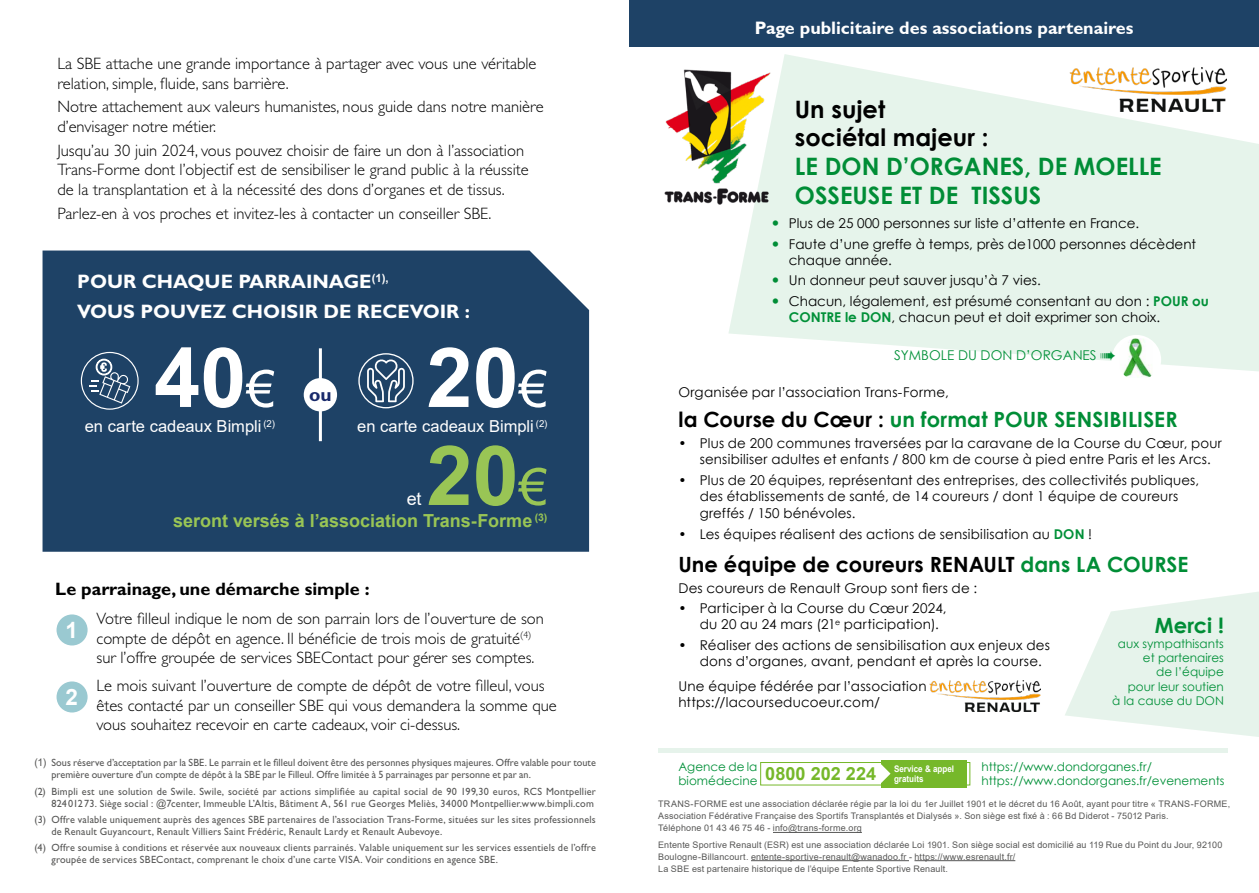
<style>
.page{position:relative;width:1259px;height:893px;background:#fff}
.page>*{position:absolute;margin:0;border:0;box-sizing:border-box;transform-origin:0 0}
.t1{font:700 82.95px "Arial";color:#fff}
.t2{font:700 82.95px "Arial";color:#99c555}
.t3{font:700 24px/28.8px "Century Gothic";color:#008d36}
.t4{font:700 24px/28.8px "Century Gothic";color:#000}
.t5{font:700 22.5px "Arial";color:#fff}
.t6{font:700 21px "Century Gothic";letter-spacing:.005em;color:#008d36}
.t7{font:700 21px "Century Gothic";color:#000}
.t8{font:700 19.5px/29.5px "Gill Sans Std";color:#fff}
.t9{font:700 19.2px "Gill Sans Std";color:#192a6b}
.t10{font:700 18.15px "Arial";color:#76b82a}
.t11{font:18px "Gill San Bol";color:#fff}
.t12{font:700 18px "Arial";color:#99c555}
.t13{font:700 18px "Gill Sans Std";color:#000}
.t14{font:18px "Arial";color:#fff}
.t15{font:300 16.5px/19.5px "Gill Sans Std";color:#000}
.t16{font:16.5px "Arial";color:#fff}
.t17{font:13.5px/16.5px "Century Gothic";letter-spacing:.01em;color:#000}
.t18{font:13.5px "Century Gothic";color:#009038}
.t19{font:12px/14.4px "Century Gothic";color:#009038}
.t20{font:10.5px/12px "Gill Sans Std";letter-spacing:.02em;color:#575756}
.t21{font:10.5px/12px "Gill Sans Std";color:#575756}
.t22{font:9px/12px "Arial";letter-spacing:.02em;color:#575756}
.t23{font:700 9px "Arial";color:#fff;scale:.89 1}
.s1{font-weight:400;font-size:51.3px}
.s2{font-family:"Arial"}
.s3{font-weight:700;color:#009038}
.s4{color:#000}
.s5{color:#008d36}
.s6{font-size:9px;color:#fff}
</style>
<div class="page">
<svg style="left:1065px;top:592px;width:194px;height:145px"></svg>
<svg style="left:729px;top:54px;width:530px;height:317px;fill:#e6f4eb"></svg>
<div style="left:43px;top:251px;width:546px;height:301px;background:#1e4266"></div>
<div style="left:57px;top:614px;width:31px;height:31px;background:#9ac9d1;border-radius:50%"></div>
<div style="left:57px;top:681px;width:31px;height:31px;background:#9ac9d1;border-radius:50%"></div>
<svg style="left:89px;top:358px;width:41px;height:46px;background:#4d6986"></svg>
<div style="left:81px;top:352px;width:58px;height:58px;border:1px solid #fff;border-radius:50%"></div>
<hr style="left:773px;top:832px;width:89px;height:1px;background:#575756">
<hr style="left:751px;top:860px;width:158px;height:1px;background:#575756">
<hr style="left:914px;top:860px;width:101px;height:1px;background:#575756">
<svg style="left:367px;top:359px;width:38px;height:43px;background:#5e7892"></svg>
<div style="left:358px;top:353px;width:55px;height:55px;border:1px solid #fff;border-radius:50%"></div>
<hr style="left:319px;top:348px;width:3px;height:93px;background:#fff">
<img style="left:664px;top:68px;width:108px;height:138px">
<img style="left:1069px;top:67px;width:158px;height:44px">
<img style="left:929px;top:680px;width:112px;height:32px">
<div style="left:1111px;top:335px;width:50px;height:49px;background:#fff;border-radius:50%"></div>
<img style="left:1119px;top:338px;width:33px;height:40px">
<div style="left:658px;top:748px;width:570px;height:5px;background:#e6f3eb"></div>
<div style="left:629px;top:0;width:630px;height:46px;background:#1e4266"></div>
<div style="left:881px;top:760px;width:86px;height:27px;background:#76b82a"></div>
<svg style="left:881px;top:764px;width:9px;height:19px"></svg>
<div style="left:760px;top:762px;width:210px;height:23px;border:1px solid #76b82a"></div>
<div style="left:304px;top:378px;width:33px;height:33px;background:#fff;border-radius:50%"></div>
<svg style="left:773px;top:221px;width:5px;height:5px"></svg>
<svg style="left:773px;top:241px;width:5px;height:6px"></svg>
<svg style="left:773px;top:278px;width:5px;height:5px"></svg>
<svg style="left:773px;top:298px;width:5px;height:6px"></svg>
<p class="t15" style="left:57px;top:54px;width:480px">La SBE attache une grande importance à partager avec vous une véritable relation, simple, fluide, sans barrière.</p>
<p class="t15" style="left:57px;top:97px;width:488px">Notre attachement aux valeurs humanistes, nous guide dans notre manière d’envisager notre métier.</p>
<p class="t15" style="left:57px;top:141px;width:473px">Jusqu’au 30 juin 2024, vous pouvez choisir de faire un don à l’association<br>Trans-Forme dont l’objectif est de sensibiliser le grand public à la réussite de la transplantation et à la nécessité des dons d’organes et de tissus.</p>
<p class="t15" style="left:57px;top:203px;width:435px">Parlez-en à vos proches et invitez-les à contacter un conseiller SBE.</p>
<h3 class="t8" style="left:77px;top:267px;width:394px">POUR CHAQUE PARRAINAGE<sup>(1),<br></sup>VOUS POUVEZ CHOISIR DE RECEVOIR :</h3>
<h1 class="t1" style="left:154px;top:319px;width:122px">40<span class="s1">€</span></h1>
<p class="t16" style="left:85px;top:415px;width:192px">en carte cadeaux Bimpli <sup>(2)</sup></p>
<h1 class="t1" style="left:426px;top:319px;width:122px">20<span class="s1">€</span></h1>
<p class="t16" style="left:357px;top:415px;width:192px">en carte cadeaux Bimpli <sup>(2)</sup></p>
<h3 class="t9" style="left:309px;top:383px;width:24px">ou</h3>
<h1 class="t2" style="left:426px;top:417px;width:122px">20<span class="s1">€</span></h1>
<h3 class="t12" style="left:173px;top:508px;width:376px">seront versés à l’association Trans-Forme <sup>(3)</sup></h3>
<h3 class="t14" style="left:407px;top:486px;width:16px">et</h3>
<h3 class="t13" style="left:55px;top:578px;width:316px">Le parrainage, une démarche simple :</h3>
<h3 class="t5" style="left:65px;top:614px;width:14px">1</h3>
<p class="t15" style="left:96px;top:609px;width:449px">Votre filleul indique le nom de son parrain lors de l’ouverture de son compte de dépôt en agence. Il bénéficie de trois mois de gratuité<sup>(4) </sup>sur l’offre groupée de services SBEContact pour gérer ses comptes.</p>
<h3 class="t5" style="left:65px;top:681px;width:14px">2</h3>
<p class="t15" style="left:96px;top:676px;width:462px">Le mois suivant l’ouverture de compte de dépôt de votre filleul, vous êtes contacté par un conseiller SBE qui vous demandera la somme que vous souhaitez recevoir en carte cadeaux, voir ci-dessus.</p>
<p class="t21" style="left:51px;top:757px;width:546px;text-indent:-17px"><span class="s2">(1)</span> Sous réserve d’acceptation par la SBE. Le parrain et le filleul doivent être des personnes physiques majeures. Offre valable pour toute première ouverture d’un compte de dépôt à la SBE par le Filleul. Offre limitée à 5 parrainages par personne et par an.</p>
<p class="t20" style="left:34px;top:785px;width:563px;text-align:right">(2) Bimpli est une solution de Swile. Swile, société par actions simplifiée au capital social de 90 199,30 euros, RCS Montpellier<br>82401273. Siège social : @7center, Immeuble L’Altis, Bâtiment A, 561 rue Georges Meliès, 34000 Montpellier.www.bimpli.com</p>
<p class="t20" style="left:51px;top:813px;width:546px;text-indent:-17px">(3) Offre valable uniquement auprès des agences SBE partenaires de l’association Trans-Forme, situées sur les sites professionnels de Renault Guyancourt, Renault Villiers Saint Frédéric, Renault Lardy et Renault Aubevoye.</p>
<p class="t20" style="left:51px;top:842px;width:546px;text-indent:-17px">(4) Offre soumise à conditions et réservée aux nouveaux clients parrainés. Valable uniquement sur les services essentiels de l’offre groupée de services SBEContact, comprenant le choix d’une carte VISA. Voir conditions en agence SBE.</p>
<h3 class="t11" style="left:755px;top:17px;width:380px">Page publicitaire des associations partenaires</h3>
<h2 class="t4" style="left:795px;top:93px;width:195px">Un sujet<br>sociétal majeur :</h2>
<h2 class="t3" style="left:795px;top:151px;width:368px">LE DON D’ORGANES, DE MOELLE<br>OSSEUSE ET DE TISSUS</h2>
<p class="t17" style="left:789px;top:213px;width:409px;line-height:20.4px">Plus de 25 000 personnes sur liste d’attente en France.<br>Faute d’une greffe à temps, près de1000 personnes décèdent</p>
<p class="t17" style="left:789px;top:250px;width:422px;line-height:20.4px">chaque année.<br>Un donneur peut sauver jusqu’à 7 vies.<br>Chacun, légalement, est présumé consentant au don : <span class="s3">POUR ou</span></p>
<p class="t17" style="left:789px;top:309px;width:373px"><span class="s3">CONTRE le DON</span>, chacun peut et doit exprimer son choix.</p>
<p class="t18" style="left:894px;top:345px;width:223px">SYMBOLE DU DON D’ORGANES →</p>
<p class="t17" style="left:678px;top:384px;width:272px">Organisée par l’association Trans-Forme,</p>
<h3 class="t6" style="left:678px;top:403px;width:501px"><span class="s4">la Course du Cœur :</span> un format POUR SENSIBILISER</h3>
<p class="t17" style="left:699px;top:434px;width:524px;text-indent:-21px">• Plus de 200 communes traversées par la caravane de la Course du Cœur, pour sensibiliser adultes et enfants / 800 km de course à pied entre Paris et les Arcs.</p>
<p class="t17" style="left:699px;top:471px;width:501px;text-indent:-21px">• Plus de 20 équipes, représentant des entreprises, des collectivités publiques, des établissements de santé, de 14 coureurs / dont 1 équipe de coureurs greffés / 150 bénévoles.</p>
<p class="t17" style="left:678px;top:525px;width:415px">• Les équipes réalisent des actions de sensibilisation au <span class="s3">DON</span> !</p>
<h3 class="t7" style="left:678px;top:549px;width:511px">Une équipe de coureurs RENAULT <span class="s5">dans LA COURSE</span></h3>
<p class="t17" style="left:678px;top:579px;width:300px">Des coureurs de Renault Group sont fiers de :</p>
<p class="t17" style="left:699px;top:600px;width:248px;text-indent:-21px">• Participer à la Course du Cœur 2024, du 20 au 24 mars (21<sup>e</sup> participation).</p>
<p class="t17" style="left:699px;top:637px;width:352px;text-indent:-21px">• Réaliser des actions de sensibilisation aux enjeux des dons d’organes, avant, pendant et après la course.</p>
<p class="t17" style="left:678px;top:678px;width:250px">Une équipe fédérée par l’association https://lacourseducoeur.com/</p>
<h3 class="t6" style="left:1154px;top:609px;width:71px">Merci !</h3>
<p class="t19" style="left:1112px;top:636px;width:113px;text-align:right">aux sympathisants et partenaires<br>de l’équipe<br>pour leur soutien<br>à la cause du DON</p>
<p class="t19" style="left:678px;top:759px;width:81px">Agence de la biomédecine</p>
<p class="t19" style="left:981px;top:759px;width:244px">https://www.dondorganes.fr/ https://www.dondorganes.fr/evenements</p>
<p class="t23" style="left:894px;top:763px;width:69px">Service &amp; appel</p>
<h3 class="t10" style="left:765px;top:761px;width:160px">0800 202 224 <span class="s6">gratuits</span></h3>
<p class="t22" style="left:658px;top:798px;width:573px">TRANS-FORME est une association déclarée régie par la loi du 1er Juillet 1901 et le décret du 16 Août, ayant pour titre « TRANS-FORME,<br>Association Fédérative Française des Sportifs Transplantés et Dialysés ». Son siège est fixé à : 66 Bd Diderot - 75012 Paris.<br>Téléphone 01 43 46 75 46 - info@trans-forme.org</p>
<p class="t22" style="left:658px;top:838px;width:566px">Entente Sportive Renault (ESR) est une association déclarée Loi 1901. Son siège social est domicilié au 119 Rue du Point du Jour, 92100<br>Boulogne-Billancourt. entente-sportive-renault@wanadoo.fr - https://www.esrenault.fr/<br>La SBE est partenaire historique de l’équipe Entente Sportive Renault.</p>
</div>
